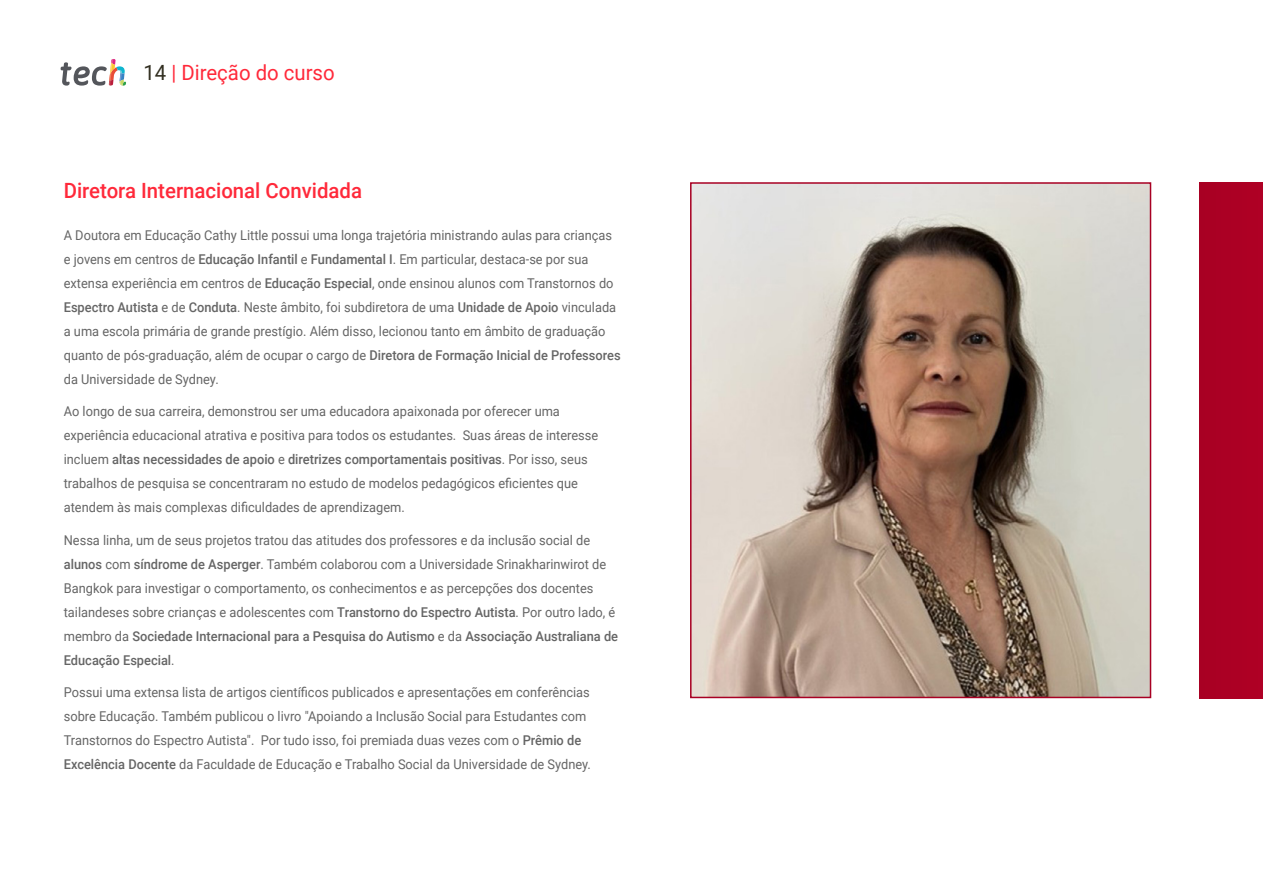
<style>
.page{position:relative;width:1263px;height:893px;background:#fff}
.page>*{position:absolute;margin:0;border:0;box-sizing:border-box;transform-origin:0 0}
.t1{font:500 21px "Roboto";color:#ff293a}
.t2{font:21px "Roboto";color:#ff293a}
.t3{font:13.5px/24px "Roboto";color:#656565;scale:.95 1}
.s1{color:#312e20}
.s2{font-weight:500}
</style>
<div class="page">
<div style="left:1199px;top:182px;width:64px;height:516px;background:#ab0024"></div>
<img style="left:693px;top:185px;width:455px;height:510px">
<div style="left:690px;top:182px;width:461px;height:516px;border:2px solid #a80023"></div>
<svg style="left:61px;top:59px;width:65px;height:27px"></svg>
<h1 class="t2" style="left:144px;top:57px;width:193px"><span class="s1">14</span> | Direção do curso</h1>
<h1 class="t1" style="left:64px;top:176px;width:300px">Diretora Internacional Convidada</h1>
<p class="t3" style="left:64px;top:222px;width:588px">A Doutora em Educação Cathy Little possui uma longa trajetória ministrando aulas para crianças e jovens em centros de <span class="s2">Educação Infantil</span> e <span class="s2">Fundamental I</span>. Em particular, destaca-se por sua extensa experiência em centros de <span class="s2">Educação Especial</span>, onde ensinou alunos com Transtornos do <span class="s2">Espectro Autista</span> e de <span class="s2">Conduta</span>. Neste âmbito, foi subdiretora de uma <span class="s2">Unidade de Apoio</span> vinculada a uma escola primária de grande prestígio. Além disso, lecionou tanto em âmbito de graduação quanto de pós-graduação, além de ocupar o cargo de <span class="s2">Diretora de Formação Inicial de Professores </span>da Universidade de Sydney.</p>
<p class="t3" style="left:64px;top:399px;width:564px">Ao longo de sua carreira, demonstrou ser uma educadora apaixonada por oferecer uma experiência educacional atrativa e positiva para todos os estudantes. Suas áreas de interesse incluem <span class="s2">altas necessidades de apoio</span> e <span class="s2">diretrizes comportamentais positivas</span>. Por isso, seus trabalhos de pesquisa se concentraram no estudo de modelos pedagógicos eficientes que atendem às mais complexas dificuldades de aprendizagem.</p>
<p class="t3" style="left:64px;top:527px;width:585px">Nessa linha, um de seus projetos tratou das atitudes dos professores e da inclusão social de <span class="s2">alunos</span> com <span class="s2">síndrome de Asperger</span>. Também colaborou com a Universidade Srinakharinwirot de Bangkok para investigar o comportamento, os conhecimentos e as percepções dos docentes tailandeses sobre crianças e adolescentes com <span class="s2">Transtorno do Espectro Autista</span>. Por outro lado, é membro da <span class="s2">Sociedade Internacional para a Pesquisa do Autismo</span> e da <span class="s2">Associação Australiana de Educação Especial</span>.</p>
<p class="t3" style="left:64px;top:680px;width:556px">Possui uma extensa lista de artigos científicos publicados e apresentações em conferências sobre Educação. Também publicou o livro "Apoiando a Inclusão Social para Estudantes com Transtornos do Espectro Autista". Por tudo isso, foi premiada duas vezes com o <span class="s2">Prêmio de Excelência Docente</span> da Faculdade de Educação e Trabalho Social da Universidade de Sydney.</p>
</div>
